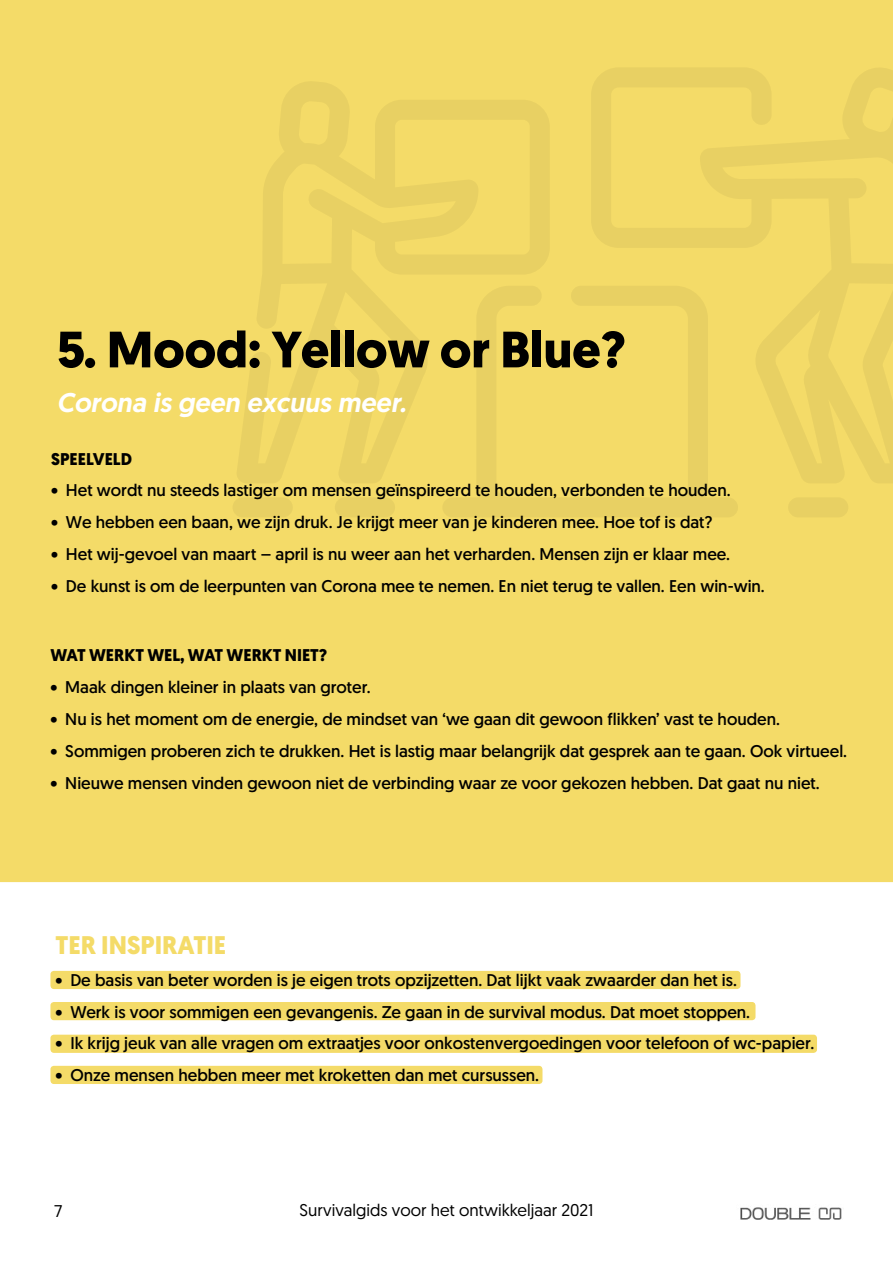
<style>
.page{position:relative;width:893px;height:1263px;background:#f4db68}
.page>*{position:absolute;margin:0;border:0;box-sizing:border-box;transform-origin:0 0}
.t1{font:700 51px "Geomanist";color:#000}
.t2{font:italic 500 27px "Geomanist";color:#fff}
.t3{font:700 25.5px "Geomanist";color:#f4db68}
.t4{font:16.95px "Geomanist";color:#000}
.t5{font:16.95px "Geomanist";color:#000}
.t6{font:700 16.95px "Geomanist";color:#000}
</style>
<div class="page">
<svg style="left:591px;top:68px;width:302px;height:415px"></svg>
<div style="left:788px;top:497px;width:60px;height:20px;background:#e8d063;border-radius:10px"></div>
<svg style="left:237px;top:82px;width:312px;height:401px"></svg>
<div style="left:232px;top:497px;width:61px;height:20px;background:#e8d063;border-radius:10px"></div>
<div style="left:335px;top:497px;width:60px;height:20px;background:#e8d063;border-radius:10px"></div>
<svg style="left:442px;top:286px;width:296px;height:231px"></svg>
<div style="left:0;top:882px;width:893px;height:381px;background:#fff"></div>
<div style="left:51px;top:971px;width:689px;height:17px;background:#f4db68;border-radius:3px"></div>
<div style="left:50px;top:971px;width:690px;height:18px;border:2px solid #f4db68;border-radius:3px"></div>
<div style="left:51px;top:1003px;width:704px;height:16px;background:#f4db68;border-radius:3px"></div>
<div style="left:50px;top:1002px;width:705px;height:18px;border:2px solid #f4db68;border-radius:3px"></div>
<div style="left:51px;top:1035px;width:765px;height:17px;background:#f4db68;border-radius:3px"></div>
<div style="left:50px;top:1035px;width:767px;height:18px;border:2px solid #f4db68;border-radius:3px"></div>
<div style="left:51px;top:1066px;width:491px;height:17px;background:#f4db68;border-radius:3px"></div>
<div style="left:50px;top:1066px;width:492px;height:18px;border:2px solid #f4db68;border-radius:3px"></div>
<img style="left:736px;top:1204px;width:107px;height:15px">
<h1 class="t1" style="left:57px;top:315px;width:570px">5. Mood: Yellow or Blue?</h1>
<h2 class="t2" style="left:57px;top:385px;width:351px">Corona is geen excuus meer.</h2>
<p class="t6" style="left:51px;top:447px;width:82px">SPEELVELD</p>
<p class="t4" style="left:51px;top:479px;width:681px">• Het wordt nu steeds lastiger om mensen geïnspireerd te houden, verbonden te houden.</p>
<p class="t4" style="left:51px;top:511px;width:663px">• We hebben een baan, we zijn druk. Je krijgt meer van je kinderen mee. Hoe tof is dat?</p>
<p class="t4" style="left:51px;top:543px;width:680px">• Het wij-gevoel van maart – april is nu weer aan het verharden. Mensen zijn er klaar mee.</p>
<p class="t4" style="left:51px;top:575px;width:715px">• De kunst is om de leerpunten van Corona mee te nemen. En niet terug te vallen. Een win-win.</p>
<p class="t6" style="left:50px;top:644px;width:278px">WAT WERKT WEL, WAT WERKT NIET?</p>
<p class="t4" style="left:50px;top:676px;width:322px">• Maak dingen kleiner in plaats van groter.</p>
<p class="t4" style="left:50px;top:708px;width:731px">• Nu is het moment om de energie, de mindset van ‘we gaan dit gewoon flikken’ vast te houden.</p>
<p class="t4" style="left:50px;top:740px;width:798px">• Sommigen proberen zich te drukken. Het is lastig maar belangrijk dat gesprek aan te gaan. Ook virtueel.</p>
<p class="t4" style="left:50px;top:772px;width:771px">• Nieuwe mensen vinden gewoon niet de verbinding waar ze voor gekozen hebben. Dat gaat nu niet.</p>
<h3 class="t3" style="left:56px;top:928px;width:172px">TER INSPIRATIE</h3>
<p class="t4" style="left:56px;top:969px;width:683px">• De basis van beter worden is je eigen trots opzijzetten. Dat lijkt vaak zwaarder dan het is.</p>
<p class="t4" style="left:56px;top:1001px;width:696px">• Werk is voor sommigen een gevangenis. Ze gaan in de survival modus. Dat moet stoppen.</p>
<p class="t4" style="left:56px;top:1032px;width:760px">• Ik krijg jeuk van alle vragen om extraatjes voor onkostenvergoedingen voor telefoon of wc-papier.</p>
<p class="t4" style="left:56px;top:1064px;width:485px">• Onze mensen hebben meer met kroketten dan met cursussen.</p>
<p class="t5" style="left:54px;top:1200px;width:10px">7</p>
<p class="t5" style="left:300px;top:1199px;width:295px">Survivalgids voor het ontwikkeljaar 2021</p>
</div>
